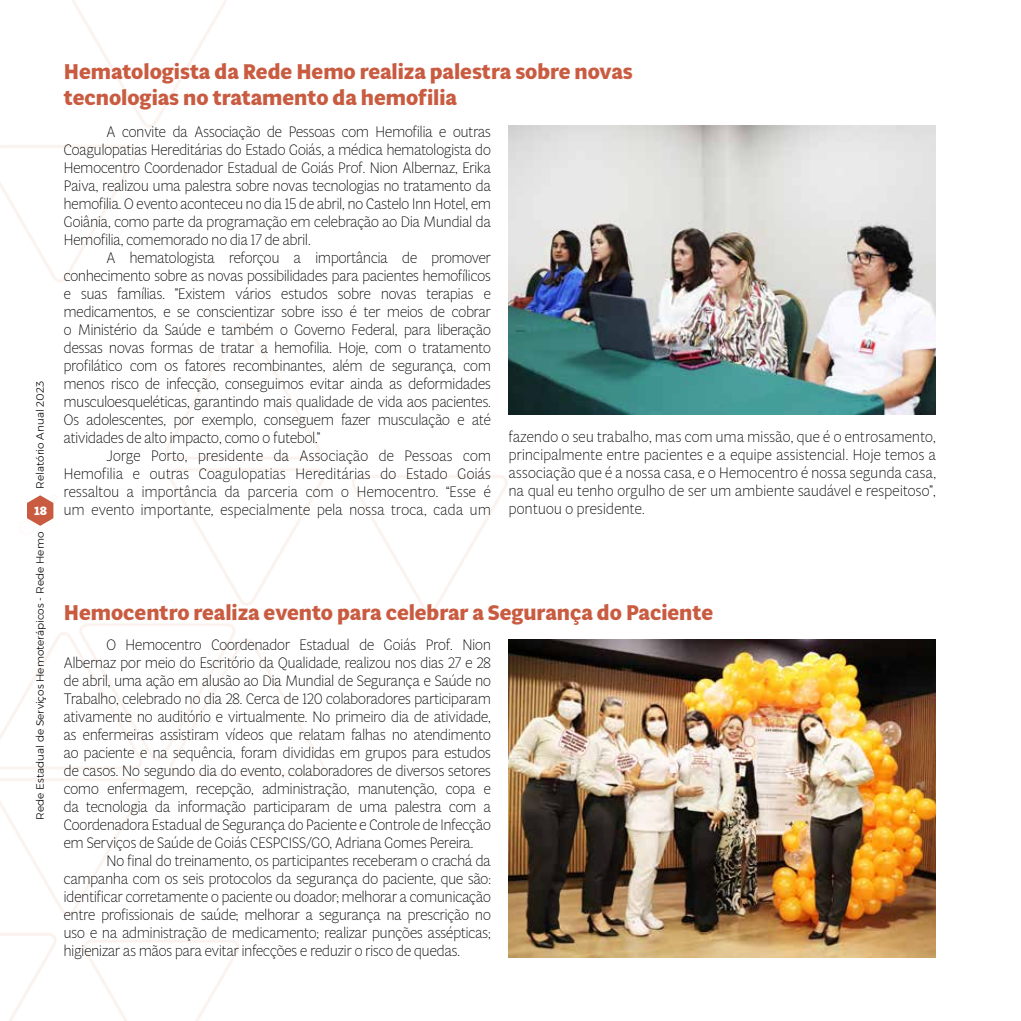
<style>
.page{position:relative;width:1021px;height:1021px;background:#fff}
.page>*{position:absolute;margin:0;border:0;box-sizing:border-box;transform-origin:0 0}
.t1{font:700 21px/25.2px "Multi Display";color:#c95b40}
.t2{font:300 15px/18px "Multi Display";color:#000;text-align:justify}
.t3{font:700 12px "Multi Display";color:#fff}
.t4{font:300 10.5px "Montserrat";color:#000}
</style>
<div class="page">
<img style="left:0;top:0;width:936px;height:1020px">
<svg style="left:20px;top:495px;width:37px;height:40px"></svg>
<img style="left:509px;top:125px;width:426px;height:290px">
<img style="left:509px;top:639px;width:426px;height:318px">
<p class="t4" style="left:32px;top:488px;width:109px;rotate:-90deg">Relatório Anual 2023</p>
<p class="t3" style="left:34px;top:502px;width:15px">18</p>
<p class="t4" style="left:32px;top:819px;width:289px;rotate:-90deg">Rede Estadual de Serviços Hemoterápicos - Rede Hemo</p>
<h1 class="t1" style="left:64px;top:59px;width:570px">Hematologista da Rede Hemo realiza palestra sobre novas tecnologias no tratamento da hemofilia</h1>
<p class="t2" style="left:64px;top:121px;width:428px;text-indent:43px">A convite da Associação de Pessoas com Hemofilia e outras Coagulopatias Hereditárias do Estado Goiás, a médica hematologista do Hemocentro Coordenador Estadual de Goiás Prof. Nion Albernaz, Erika Paiva, realizou uma palestra sobre novas tecnologias no tratamento da hemofilia. O evento aconteceu no dia 15 de abril, no Castelo Inn Hotel, em Goiânia, como parte da programação em celebração ao Dia Mundial da Hemofilia, comemorado no dia 17 de abril.</p>
<p class="t2" style="left:64px;top:247px;width:428px;text-indent:43px">A hematologista reforçou a importância de promover conhecimento sobre as novas possibilidades para pacientes hemofílicos e suas famílias. ”Existem vários estudos sobre novas terapias e medicamentos, e se conscientizar sobre isso é ter meios de cobrar o Ministério da Saúde e também o Governo Federal, para liberação dessas novas formas de tratar a hemofilia. Hoje, com o tratamento profilático com os fatores recombinantes, além de segurança, com menos risco de infecção, conseguimos evitar ainda as deformidades musculoesqueléticas, garantindo mais qualidade de vida aos pacientes.<br>Os adolescentes, por exemplo, conseguem fazer musculação e até atividades de alto impacto, como o futebol.”</p>
<p class="t2" style="left:64px;top:445px;width:428px;text-indent:43px">Jorge Porto, presidente da Associação de Pessoas com Hemofilia e outras Coagulopatias Hereditárias do Estado Goiás ressaltou a importância da parceria com o Hemocentro. “Esse é um evento importante, especialmente pela nossa troca, cada um</p>
<p class="t2" style="left:509px;top:427px;width:428px">fazendo o seu trabalho, mas com uma missão, que é o entrosamento, principalmente entre pacientes e a equipe assistencial. Hoje temos a associação que é a nossa casa, e o Hemocentro é nossa segunda casa, na qual eu tenho orgulho de ser um ambiente saudável e respeitoso”, pontuou o presidente.</p>
<h1 class="t1" style="left:64px;top:599px;width:650px">Hemocentro realiza evento para celebrar a Segurança do Paciente</h1>
<p class="t2" style="left:64px;top:635px;width:428px;text-indent:43px">O Hemocentro Coordenador Estadual de Goiás Prof. Nion Albernaz por meio do Escritório da Qualidade, realizou nos dias 27 e 28 de abril, uma ação em alusão ao Dia Mundial de Segurança e Saúde no Trabalho, celebrado no dia 28. Cerca de 120 colaboradores participaram ativamente no auditório e virtualmente. No primeiro dia de atividade, as enfermeiras assistiram vídeos que relatam falhas no atendimento ao paciente e na sequência, foram divididas em grupos para estudos de casos. No segundo dia do evento, colaboradores de diversos setores como enfermagem, recepção, administração, manutenção, copa e da tecnologia da informação participaram de uma palestra com a Coordenadora Estadual de Segurança do Paciente e Controle de Infecção em Serviços de Saúde de Goiás CESPCISS/GO, Adriana Gomes Pereira.</p>
<p class="t2" style="left:64px;top:851px;width:428px;text-indent:43px">No final do treinamento, os participantes receberam o crachá da campanha com os seis protocolos da segurança do paciente, que são: identificar corretamente o paciente ou doador; melhorar a comunicação entre profissionais de saúde; melhorar a segurança na prescrição no uso e na administração de medicamento; realizar punções assépticas; higienizar as mãos para evitar infecções e reduzir o risco de quedas.</p>
</div>
